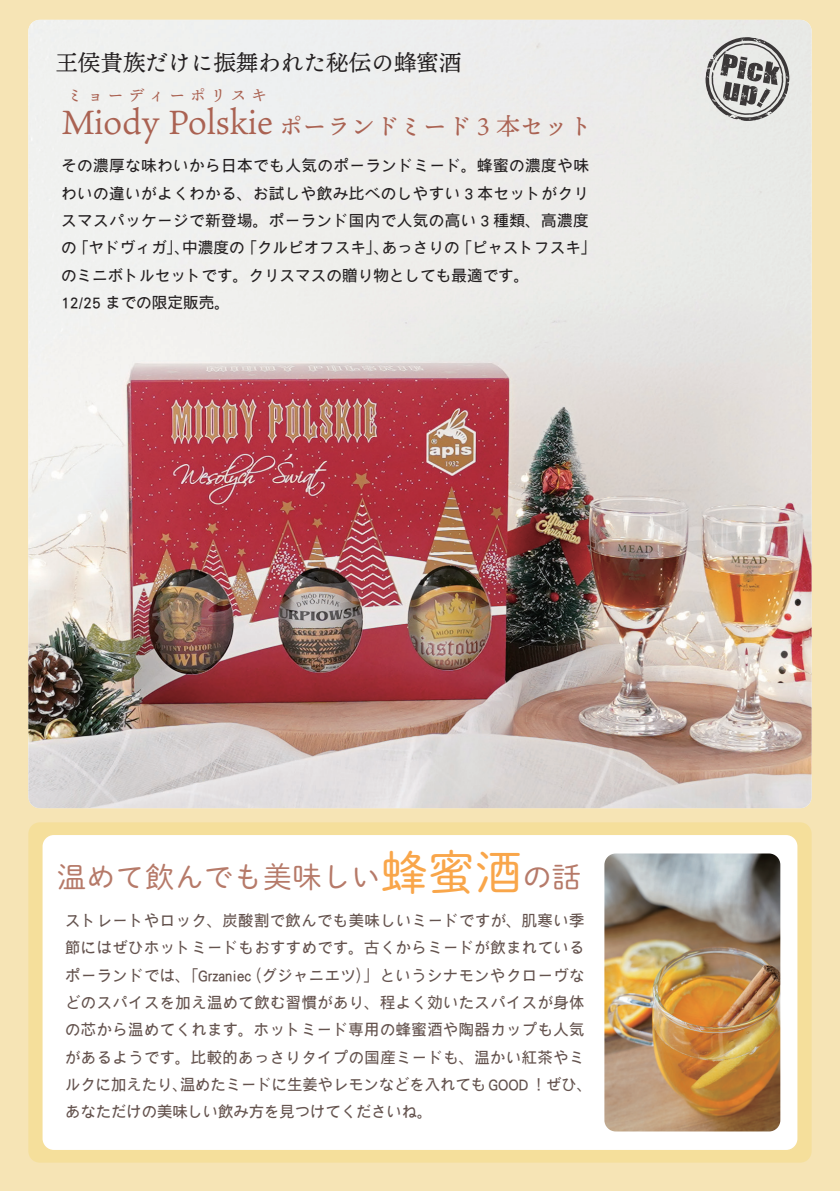
<style>
.page{position:relative;width:840px;height:1191px;background:#fff}
.page>*{position:absolute;margin:0;border:0;box-sizing:border-box;transform-origin:0 0}
.t1{font:29.4px "DNP Shuei M Go Std L";color:#b67a69}
.t2{font:24px "Ten Mincho Text";color:#aa6252}
.t3{font:22.6px "Ten Mincho Text";color:#231f20}
.t4{font:16px "Ten Mincho Text";letter-spacing:.28em;color:#aa6252}
.t5{font:15.6px/27.4px "DF Gothic P Std W5";letter-spacing:.03em;color:#64534e}
.t6{font:15.6px/27.2px "DF Gothic P Std W5";letter-spacing:.025em;color:#231f20}
.s1{font-size:33.6px}
.s2{font-size:47.2px;color:#f9a64a}
</style>
<div class="page">
<div style="left:0;top:0;width:839px;height:1191px;background:#f6e4b5"></div>
<div style="left:28px;top:822px;width:783px;height:340px;background:#f5df9b;border-radius:11px"></div>
<div style="left:43px;top:835px;width:754px;height:315px;background:#fff;border-radius:11px"></div>
<img style="left:28px;top:20px;width:783px;height:788px">
<svg style="left:701px;top:34px;width:91px;height:90px;background:#b4b4b2"></svg>
<img style="left:604px;top:853px;width:175px;height:278px">
<h3 class="t3" style="left:55px;top:50px;width:408px">王侯貴族だけに振舞われた秘伝の蜂蜜酒</h3>
<h2 class="t2" style="left:61px;top:113px;width:532px"><span class="s1">Miody Polskie</span> ポーランドミード 3 本セット</h2>
<p class="t6" style="left:61px;top:152px;width:537px">その濃厚な味わいから日本でも人気のポーランドミード。蜂蜜の濃度や味わいの違いがよくわかる、お試しや飲み比べのしやすい 3 本セットがクリスマスパッケージで新登場。ポーランド国内で人気の高い 3 種類、高濃度の「ヤドヴィガ」、中濃度の「クルピオフスキ」、あっさりの「ピャストフスキ」のミニボトルセットです。クリスマスの贈り物としても最適です。<br>12/25 までの限定販売。</p>
<p class="t4" style="left:67px;top:86px;width:202px">ミョーディーポリスキ</p>
<h1 class="t1" style="left:57px;top:855px;width:525px">温めて飲んでも美味しい<span class="s2">蜂蜜酒</span>の話</h1>
<p class="t5" style="left:65px;top:906px;width:528px">ストレートやロック、炭酸割で飲んでも美味しいミードですが、肌寒い季節にはぜひホットミードもおすすめです。古くからミードが飲まれているポーランドでは、「Grzaniec（グジャニエツ）」というシナモンやクローヴなどのスパイスを加え温めて飲む習慣があり、程よく効いたスパイスが身体の芯から温めてくれます。ホットミード専用の蜂蜜酒や陶器カップも人気があるようです。比較的あっさりタイプの国産ミードも、温かい紅茶やミルクに加えたり、温めたミードに生姜やレモンなどを入れても GOOD ！ぜひ、あなただけの美味しい飲み方を見つけてくださいね。</p>
</div>
